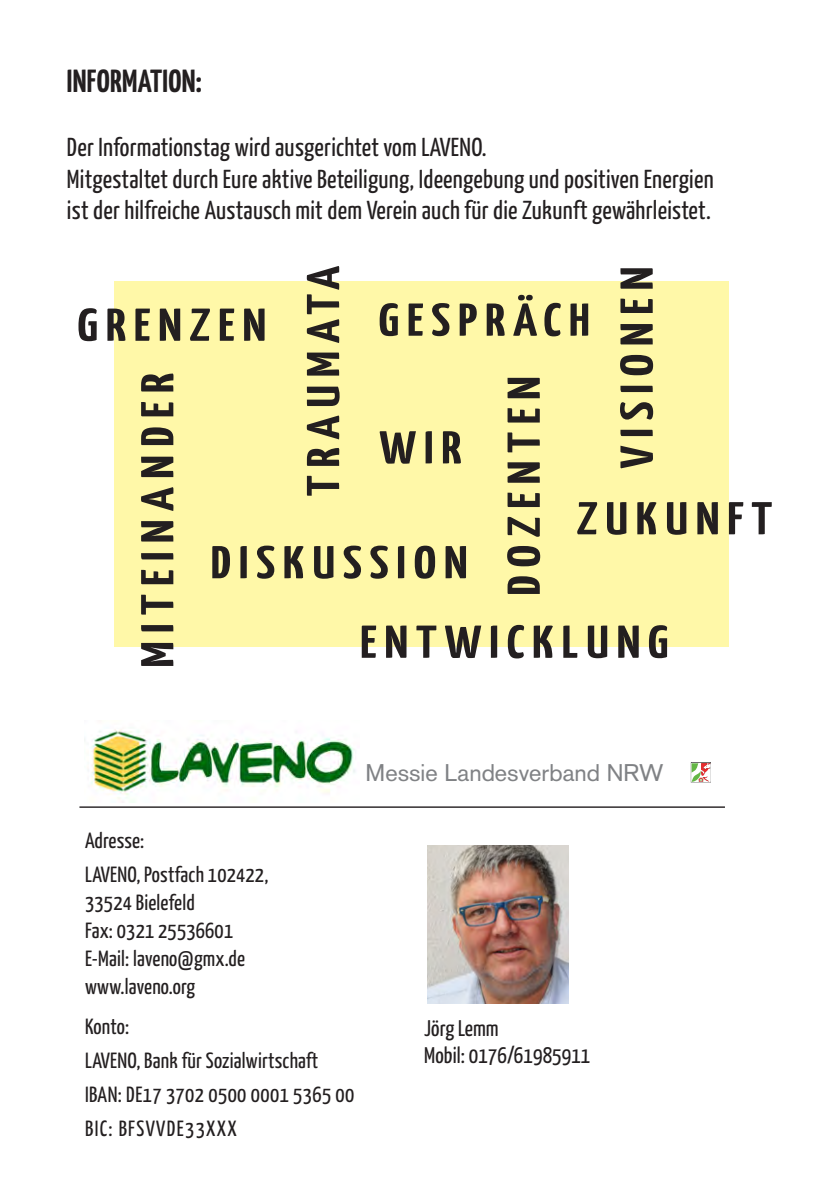
<style>
.page{position:relative;width:840px;height:1191px;background:#fff}
.page>*{position:absolute;margin:0;border:0;box-sizing:border-box;transform-origin:0 0}
.t1{font:700 46px "Yanone Kaffeesatz";letter-spacing:.14em;color:#231f20;scale:1.2 1}
.t2{font:700 32px "Yanone Kaffeesatz";letter-spacing:.01em;color:#231f20}
.t3{font:26px/31.2px "Yanone Kaffeesatz";letter-spacing:.01em;color:#231f20}
.t4{font:23.8px "Akzidenz Grotesk";color:#808285}
.t5{font:22.6px "Yanone Kaffeesatz";letter-spacing:.005em;color:#231f20}
.t6{font:22px "Yanone Kaffeesatz";letter-spacing:.01em;color:#231f20}
.t7{font:22px "Yanone Kaffeesatz";letter-spacing:.06em;color:#231f20}
.t8{font:500 16.4px "Franklin Gothic";color:#7c7f80}
</style>
<div class="page">
<div style="left:114px;top:282px;width:615px;height:365px;background:#fff8a8"></div>
<img style="left:84px;top:729px;width:271px;height:73px">
<svg style="left:690px;top:762px;width:20px;height:20px"></svg>
<hr style="left:79px;top:806px;width:645px;height:2px;background:#231f20">
<img style="left:427px;top:845px;width:141px;height:158px">
<p class="t2" style="left:67px;top:61px;width:136px">INFORMATION:</p>
<p class="t3" style="left:67px;top:131px;width:647px">Der Informationstag wird ausgerichtet vom LAVENO.<br>Mitgestaltet durch Eure aktive Beteiligung, Ideengebung und positiven Energien ist der hilfreiche Austausch mit dem Verein auch für die Zukunft gewährleistet.</p>
<p class="t1" style="left:295px;top:496px;width:193px;rotate:-90deg">TRAUMATA</p>
<p class="t1" style="left:608px;top:468px;width:170px;rotate:-90deg">VISIONEN</p>
<p class="t1" style="left:378px;top:292px;width:177px">GESPRÄCH</p>
<p class="t1" style="left:78px;top:297px;width:158px">GRENZEN</p>
<p class="t1" style="left:129px;top:667px;width:247px;rotate:-90deg">MITEINANDER</p>
<p class="t1" style="left:495px;top:595px;width:184px;rotate:-90deg">DOZENTEN</p>
<p class="t1" style="left:379px;top:419px;width:70px">WIR</p>
<p class="t1" style="left:576px;top:490px;width:164px">ZUKUNFT</p>
<p class="t1" style="left:210px;top:534px;width:215px">DISKUSSION</p>
<p class="t1" style="left:360px;top:613px;width:258px">ENTWICKLUNG</p>
<p class="t8" style="left:482px;top:758px;width:202px">Messie Landesverband NRW</p>
<p class="t4" style="left:365px;top:758px;width:299px">Messie Landesverband NRW</p>
<p class="t6" style="left:85px;top:827px;width:61px">Adresse:</p>
<p class="t6" style="left:85px;top:861px;width:185px">LAVENO, Postfach 102422,</p>
<p class="t6" style="left:85px;top:889px;width:111px">33524 Bielefeld</p>
<p class="t6" style="left:85px;top:917px;width:149px">Fax: 0321 25536601</p>
<p class="t6" style="left:85px;top:945px;width:161px">E-Mail: laveno@gmx.de</p>
<p class="t6" style="left:85px;top:973px;width:111px">www.laveno.org</p>
<p class="t6" style="left:85px;top:1013px;width:46px">Konto:</p>
<p class="t6" style="left:85px;top:1047px;width:234px">LAVENO, Bank für Sozialwirtschaft</p>
<p class="t6" style="left:85px;top:1081px;width:270px">IBAN: DE17 3702 0500 0001 5365 00</p>
<p class="t7" style="left:85px;top:1114px;width:153px">BIC: BFSVVDE33XXX</p>
<p class="t5" style="left:424px;top:1014px;width:76px">Jörg Lemm</p>
<p class="t5" style="left:424px;top:1041px;width:167px">Mobil: 0176/61985911</p>
</div>
